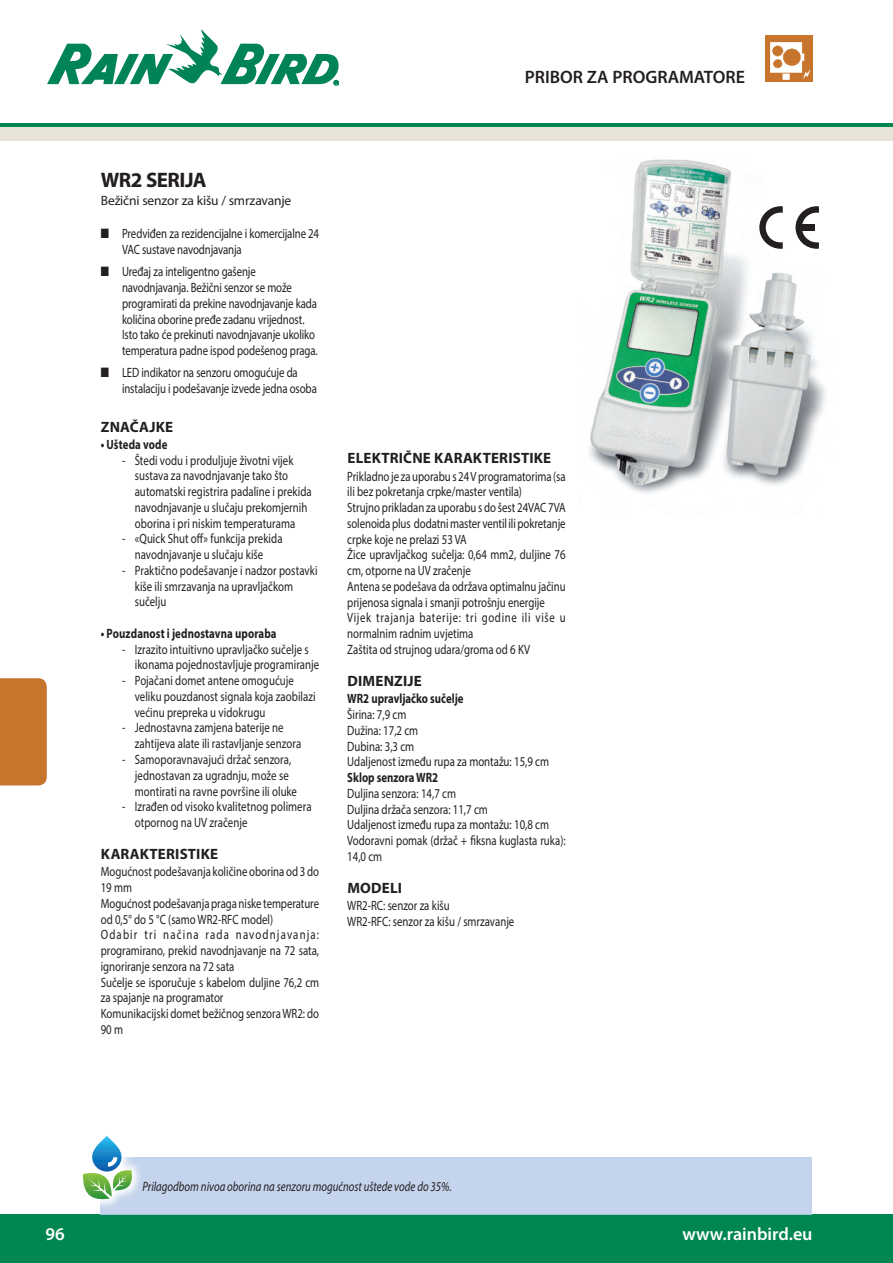
<style>
.page{position:relative;width:893px;height:1263px;background:#fff}
.page>*{position:absolute;margin:0;border:0;box-sizing:border-box;transform-origin:0 0}
._1__Header{font:700 21px "Myriad Pro";letter-spacing:-.025em;color:#231f20}
.t1{font:600 18px "Myriad Pro";color:#fff}
.t2{font:600 18px "Myriad Pro";color:#231f20}
._4__Subhead_B{font:700 15px "Myriad Pro";letter-spacing:.015em;color:#231f20}
._7___Corps_du_texte{font:13.5px/15.8px "Myriad Pro";color:#231f20;scale:.8 1}
.N_Corps_du_texte{font:13.5px/15.8px "Myriad Pro";color:#231f20;scale:.8 1}
.N_Corps_du_texte-2{font:13.5px/15.8px "Myriad Pro";letter-spacing:.06em;color:#231f20;scale:.8 1}
._8___Note{font:italic 13.5px "Myriad Pro";color:#231f20;scale:.8 1}
._5___titre_chapitre{font:700 13.5px "Myriad Pro";letter-spacing:.01em;color:#231f20;scale:.8 1}
.N_Corps_du_texte-3{font:700 13.5px "Myriad Pro";color:#231f20;scale:.8 1}
._2__Subhead{font:13.5px "Myriad Pro";letter-spacing:-.01em;color:#231f20}
</style>
<div class="page">
<img style="left:766px;top:35px;width:46px;height:47px">
<svg style="left:47px;top:29px;width:292px;height:57px"></svg>
<div style="left:0;top:123px;width:893px;height:5px;background:#008751"></div>
<div style="left:0;top:127px;width:893px;height:14px;background:#e8e3d9"></div>
<div style="left:0;top:1215px;width:893px;height:48px;background:#008751"></div>
<div style="left:0;top:678px;width:47px;height:107px;background:#c7742d"></div>
<img style="left:589px;top:159px;width:237px;height:334px">
<div style="left:101px;top:1157px;width:711px;height:58px;background:#c4d4ec"></div>
<svg style="left:100px;top:1164px;width:39px;height:46px"></svg>
<svg style="left:82px;top:1136px;width:50px;height:64px"></svg>
<svg style="left:759px;top:206px;width:24px;height:43px"></svg>
<svg style="left:795px;top:206px;width:24px;height:43px"></svg>
<div style="left:800px;top:224px;width:15px;height:7px;background:#231f20"></div>
<p class="t2" style="left:525px;top:66px;width:222px">PRIBOR ZA PROGRAMATORE</p>
<p class="_1__Header" style="left:101px;top:166px;width:107px">WR2 SERIJA</p>
<p class="_2__Subhead" style="left:101px;top:192px;width:192px">Bežični senzor za kišu / smrzavanje</p>
<p class="_7___Corps_du_texte" style="left:122px;top:226px;width:248px;text-indent:-21px">■ Predviđen za rezidencijalne i komercijalne 24<br>VAC sustave navodnjavanja</p>
<p class="_7___Corps_du_texte" style="left:122px;top:264px;width:246px;text-indent:-21px">■ Uređaj za inteligentno gašenje navodnjavanja. Bežični senzor se može programirati da prekine navodnjavanje kada količina oborine pređe zadanu vrijednost.<br>Isto tako će prekinuti navodnjavanje ukoliko temperatura padne ispod podešenog praga.</p>
<p class="_7___Corps_du_texte" style="left:122px;top:365px;width:245px;text-indent:-21px">■ LED indikator na senzoru omogućuje da instalaciju i podešavanje izvede jedna osoba</p>
<p class="_4__Subhead_B" style="left:101px;top:417px;width:74px">ZNAČAJKE</p>
<p class="_5___titre_chapitre" style="left:101px;top:436px;width:85px">• Ušteda vode</p>
<p class="_7___Corps_du_texte" style="left:135px;top:452px;width:223px;text-indent:-13px">- Štedi vodu i produljuje životni vijek sustava za navodnjavanje tako što automatski registrira padaline i prekida navodnjavanje u slučaju prekomjernih oborina i pri niskim temperaturama</p>
<p class="_7___Corps_du_texte" style="left:122px;top:531px;width:202px;text-align:center">- «Quick Shut off» funkcija prekida navodnjavanje u slučaju kiše</p>
<p class="_7___Corps_du_texte" style="left:135px;top:562px;width:230px;text-indent:-13px">- Praktično podešavanje i nadzor postavki kiše ili smrzavanja na upravljačkom sučelju</p>
<p class="_5___titre_chapitre" style="left:101px;top:625px;width:221px">• Pouzdanost i jednostavna uporaba</p>
<p class="_7___Corps_du_texte" style="left:135px;top:641px;width:232px;text-indent:-13px">- Izrazito intuitivno upravljačko sučelje s ikonama pojednostavljuje programiranje</p>
<p class="_7___Corps_du_texte" style="left:135px;top:673px;width:228px;text-indent:-13px">- Pojačani domet antene omogućuje veliku pouzdanost signala koja zaobilazi većinu prepreka u vidokrugu</p>
<p class="_7___Corps_du_texte" style="left:135px;top:720px;width:210px;text-indent:-13px">- Jednostavna zamjena baterije ne zahtijeva alate ili rastavljanje senzora</p>
<p class="_7___Corps_du_texte" style="left:135px;top:751px;width:204px;text-indent:-13px">- Samoporavnavajući držač senzora, jednostavan za ugradnju, može se montirati na ravne površine ili oluke</p>
<p class="_7___Corps_du_texte" style="left:135px;top:799px;width:222px;text-indent:-13px">- Izrađen od visoko kvalitetnog polimera otpornog na UV zračenje</p>
<p class="_4__Subhead_B" style="left:101px;top:844px;width:119px">KARAKTERISTIKE</p>
<p class="N_Corps_du_texte" style="left:101px;top:864px;width:275px">Mogućnost podešavanja količine oborina od 3 do<br>19 mm</p>
<p class="N_Corps_du_texte" style="left:101px;top:895px;width:274px">Mogućnost podešavanja praga niske temperature od 0,5° do 5 °C (samo WR2-RFC model)</p>
<p class="N_Corps_du_texte" style="left:101px;top:927px;width:274px;text-align:justify">Odabir tri načina rada navodnjavanja: programirano, prekid navodnjavanje na 72 sata, ignoriranje senzora na 72 sata</p>
<p class="N_Corps_du_texte" style="left:101px;top:974px;width:274px">Sučelje se isporučuje s kabelom duljine 76,2 cm za spajanje na programator</p>
<p class="N_Corps_du_texte" style="left:101px;top:1005px;width:275px">Komunikacijski domet bežičnog senzora WR2: do<br>90 m</p>
<p class="_4__Subhead_B" style="left:347px;top:448px;width:205px">ELEKTRIČNE KARAKTERISTIKE</p>
<p class="N_Corps_du_texte" style="left:347px;top:468px;width:275px">Prikladno je za uporabu s 24 V programatorima (sa ili bez pokretanja crpke/master ventila)</p>
<p class="N_Corps_du_texte" style="left:347px;top:500px;width:275px;text-align:justify">Strujno prikladan za uporabu s do šest 24VAC 7VA solenoida plus dodatni master ventil ili pokretanje crpke koje ne prelazi 53 VA</p>
<p class="N_Corps_du_texte" style="left:347px;top:547px;width:274px">Žice upravljačkog sučelja: 0,64 mm2, duljine 76 cm, otporne na UV zračenje</p>
<p class="N_Corps_du_texte" style="left:347px;top:578px;width:274px">Antena se podešava da održava optimalnu jačinu prijenosa signala i smanji potrošnju energije</p>
<p class="N_Corps_du_texte-2" style="left:347px;top:610px;width:274px">Vijek trajanja baterije: tri godine ili više u normalnim radnim uvjetima</p>
<p class="N_Corps_du_texte" style="left:347px;top:641px;width:230px">Zaštita od strujnog udara/groma od 6 KV</p>
<p class="_4__Subhead_B" style="left:347px;top:671px;width:76px">DIMENZIJE</p>
<p class="N_Corps_du_texte-3" style="left:347px;top:690px;width:147px">WR2 upravljačko sučelje</p>
<p class="N_Corps_du_texte" style="left:347px;top:706px;width:75px">Širina: 7,9 cm</p>
<p class="N_Corps_du_texte" style="left:347px;top:722px;width:90px">Dužina: 17,2 cm</p>
<p class="N_Corps_du_texte" style="left:347px;top:738px;width:85px">Dubina: 3,3 cm</p>
<p class="N_Corps_du_texte" style="left:347px;top:754px;width:254px">Udaljenost između rupa za montažu: 15,9 cm</p>
<p class="N_Corps_du_texte-3" style="left:347px;top:769px;width:115px">Sklop senzora WR2</p>
<p class="N_Corps_du_texte" style="left:347px;top:785px;width:137px">Duljina senzora: 14,7 cm</p>
<p class="N_Corps_du_texte" style="left:347px;top:801px;width:177px">Duljina držača senzora: 11,7 cm</p>
<p class="N_Corps_du_texte" style="left:347px;top:817px;width:254px">Udaljenost između rupa za montažu: 10,8 cm</p>
<p class="N_Corps_du_texte" style="left:347px;top:832px;width:275px">Vodoravni pomak (držač + fiksna kuglasta ruka):<br>14,0 cm</p>
<p class="_4__Subhead_B" style="left:347px;top:878px;width:56px">MODELI</p>
<p class="N_Corps_du_texte" style="left:347px;top:897px;width:130px">WR2-RC: senzor za kišu</p>
<p class="N_Corps_du_texte" style="left:347px;top:913px;width:210px">WR2-RFC: senzor za kišu / smrzavanje</p>
<h2 class="t1" style="left:45px;top:1223px;width:21px">96</h2>
<p class="_8___Note" style="left:143px;top:1178px;width:388px">Prilagodbom nivoa oborina na senzoru mogućnost uštede vode do 35%.</p>
<h2 class="t1" style="left:682px;top:1220px;width:132px">www.rainbird.eu</h2>
<h2 class="t1" style="left:682px;top:1223px;width:132px">www.rainbird.eu</h2>
</div>
